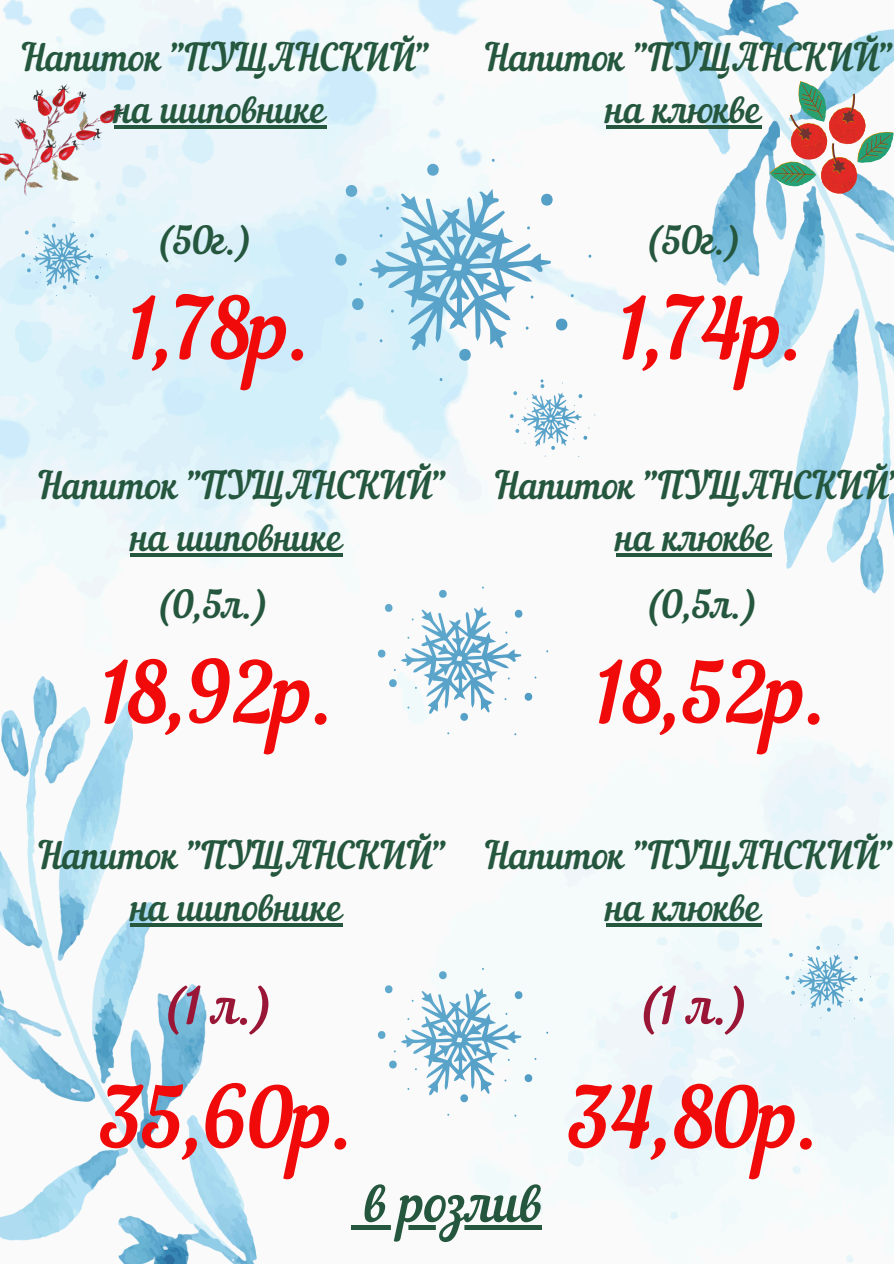
<style>
.page{position:relative;width:894px;height:1264px;background:#fff}
.page>*{position:absolute;margin:0;border:0;box-sizing:border-box;transform-origin:0 0}
.t1{font:84px "Nautilus Pompilius";color:#f10a0a}
.t2{font:52.5px "Nautilus Pompilius";color:#25573e}
.t3{font:50.7px "Nautilus Pompilius";color:#9a1636}
.t4{font:38.7px "Nautilus Pompilius";color:#25573e}
.t5{font:37.5px/51.8px "Nautilus Pompilius";color:#25573e;text-align:center}
</style>
<div class="page">
<img style="left:0;top:0;width:893px;height:1263px">
<img style="left:0;top:191px;width:179px;height:511px">
<img style="left:0;top:69px;width:136px;height:138px">
<svg style="left:769px;top:81px;width:124px;height:113px"></svg>
<hr style="left:114px;top:125px;width:212px;height:4px;background:#25573e">
<hr style="left:605px;top:125px;width:156px;height:4px;background:#25573e">
<hr style="left:131px;top:553px;width:211px;height:3px;background:#25573e">
<hr style="left:615px;top:553px;width:156px;height:3px;background:#25573e">
<hr style="left:131px;top:923px;width:211px;height:3px;background:#25573e">
<hr style="left:605px;top:923px;width:156px;height:3px;background:#25573e">
<hr style="left:351px;top:1225px;width:13px;height:4px;background:#25573e">
<svg style="left:364px;top:1225px;width:178px;height:4px"></svg>
<svg style="left:333px;top:159px;width:258px;height:223px"></svg>
<svg style="left:376px;top:586px;width:172px;height:149px"></svg>
<svg style="left:376px;top:968px;width:172px;height:148px"></svg>
<svg style="left:509px;top:383px;width:86px;height:74px"></svg>
<svg style="left:21px;top:222px;width:86px;height:74px;background:#c6e4f1"></svg>
<svg style="left:784px;top:944px;width:86px;height:74px"></svg>
<p class="t5" style="left:21px;top:36px;width:409px">Напиток "ПУЩАНСКИЙ" на шиповнике</p>
<p class="t4" style="left:158px;top:225px;width:94px">(50г.)</p>
<p class="t1" style="left:128px;top:295px;width:185px">1,78р.</p>
<p class="t5" style="left:484px;top:36px;width:409px">Напиток "ПУЩАНСКИЙ" на клюкве</p>
<h1 class="t4" style="left:647px;top:225px;width:94px">(50г.)</h1>
<p class="t1" style="left:618px;top:295px;width:187px">1,74р.</p>
<p class="t5" style="left:37px;top:464px;width:409px">Напиток "ПУЩАНСКИЙ" на шиповнике</p>
<h1 class="t5" style="left:494px;top:464px;width:396px">Напиток "ПУЩАНСКИЙ на клюкве</h1>
<p class="t4" style="left:158px;top:588px;width:111px">(0,5л.)</p>
<p class="t1" style="left:101px;top:659px;width:235px">18,92р.</p>
<p class="t4" style="left:647px;top:588px;width:111px">(0,5л.)</p>
<p class="t1" style="left:595px;top:659px;width:234px">18,52р.</p>
<p class="t5" style="left:37px;top:834px;width:409px">Напиток "ПУЩАНСКИЙ" на шиповнике</p>
<p class="t5" style="left:484px;top:834px;width:409px">Напиток "ПУЩАНСКИЙ" на клюкве</p>
<p class="t3" style="left:165px;top:985px;width:107px">(1 л.)</p>
<p class="t1" style="left:98px;top:1084px;width:258px">35,60р.</p>
<p class="t2" style="left:364px;top:1182px;width:179px">в розлив</p>
<h1 class="t3" style="left:640px;top:985px;width:107px">(1 л.)</h1>
<p class="t1" style="left:566px;top:1084px;width:255px">34,80р.</p>
</div>
